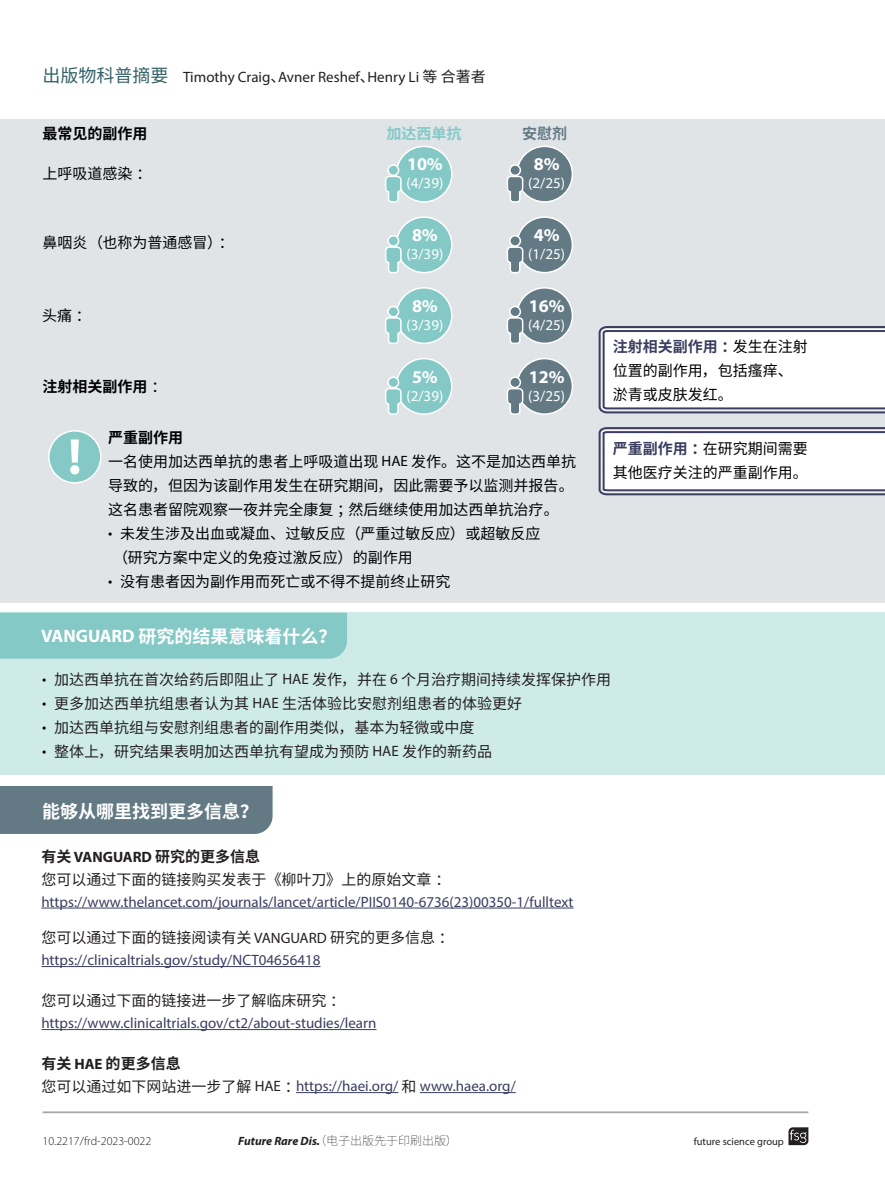
<style>
.page{position:relative;width:885px;height:1191px;background:#fff}
.page>*{position:absolute;margin:0;border:0;box-sizing:border-box;transform-origin:0 0}
.PLSP_article_details{font:700 51px "Myriad Pro";color:#fff}
.PLSP_subhead{font:700 18px "Noto Sans CJ Ksc";color:#fff}
.PLSP_article_details-2{font:700 18px "Myriad Pro";color:#fff}
.abstract{font:700 18px "Noto Sans CJ Ksc";color:#fff}
.PLSP_article_details-3{font:15px/24px "Noto Sans CJ Ksc";color:#000001}
.t1{font:15px "Myriad Pro";color:#3b3d61}
.PLSP_subhead-2{font:15px "Noto Sans CJ Ksc";color:#231f20}
.PLSP_article_details-4{font:15px "Myriad Pro";color:#fff}
.t2{font:15px "Myriad Pro";color:#231f20}
.t3{font:700 15px "Noto Sans CJ Ksc";color:#231f20}
.PLSP_article_details-5{font:700 15px "Noto Sans CJ Ksc";color:#000001}
.PLSP_article_details-6{font:700 15px "Noto Sans CJ Ksc";color:#85c9c7}
.PLSP_article_details-7{font:700 15px "Noto Sans CJ Ksc";color:#637a85}
.t4{font:italic 700 12px "Myriad Pro";color:#231f20}
.t5{font:300 12px "Myriad Pro";color:#231f20}
.t6{font:10.5px "Myriad Pro";color:#231f20}
.s1{font-family:"Noto Sans CJ Ksc";font-size:18px;color:#336166}
.s2{font-family:"Noto Sans CJ Ksc"}
.s3{font-weight:400}
.s4{font-family:"Myriad Pro"}
.s5{font-weight:700;color:#3b3d61}
.s6{font-family:"Myriad Pro";color:#000001}
.s7{font-family:"Noto Sans CJ Ksc";color:#231f20}
.s8{color:#231f20}
.s9{font-family:"Noto Sans CJ Ksc";font-weight:100;font-style:normal}
</style>
<div class="page">
<svg style="left:788px;top:1127px;width:20px;height:18px"></svg>
<hr style="left:43px;top:1111px;width:765px;height:2px;background:#a8a9ad">
<div style="left:0;top:119px;width:884px;height:483px;background:#e0e4e7"></div>
<div style="left:0;top:612px;width:884px;height:162px;background:#cfebe8"></div>
<div style="left:0;top:612px;width:347px;height:46px;background:#85c9c7"></div>
<div style="left:0;top:786px;width:272px;height:48px;background:#637a85"></div>
<hr style="left:41px;top:907px;width:532px;height:1px;background:#3b3d61">
<hr style="left:41px;top:966px;width:279px;height:1px;background:#3b3d61">
<hr style="left:41px;top:1029px;width:335px;height:1px;background:#3b3d61">
<hr style="left:296px;top:1092px;width:102px;height:1px;background:#3b3d61">
<hr style="left:420px;top:1092px;width:95px;height:1px;background:#3b3d61">
<svg style="left:598px;top:326px;width:286px;height:88px;background:#e9eaed"></svg>
<div style="left:517px;top:146px;width:55px;height:56px;background:#637a85;border-radius:50%"></div>
<div style="left:516px;top:146px;width:57px;height:57px;border:2px solid #fff;border-radius:50%"></div>
<div style="left:509px;top:164px;width:12px;height:12px;background:#637a85;border:2px solid #fff;border-radius:50%"></div>
<svg style="left:506px;top:175px;width:18px;height:28px"></svg>
<div style="left:396px;top:146px;width:56px;height:56px;background:#85c9c7;border-radius:50%"></div>
<div style="left:395px;top:146px;width:57px;height:57px;border:2px solid #fff;border-radius:50%"></div>
<div style="left:387px;top:164px;width:12px;height:12px;background:#85c9c7;border:2px solid #fff;border-radius:50%"></div>
<svg style="left:385px;top:175px;width:17px;height:28px"></svg>
<div style="left:517px;top:217px;width:55px;height:56px;background:#637a85;border-radius:50%"></div>
<div style="left:516px;top:216px;width:57px;height:57px;border:2px solid #fff;border-radius:50%"></div>
<div style="left:509px;top:235px;width:12px;height:12px;background:#637a85;border:2px solid #fff;border-radius:50%"></div>
<svg style="left:506px;top:246px;width:18px;height:28px"></svg>
<div style="left:396px;top:217px;width:56px;height:56px;background:#85c9c7;border-radius:50%"></div>
<div style="left:395px;top:216px;width:57px;height:57px;border:2px solid #fff;border-radius:50%"></div>
<div style="left:387px;top:235px;width:12px;height:12px;background:#85c9c7;border:2px solid #fff;border-radius:50%"></div>
<svg style="left:385px;top:246px;width:17px;height:28px"></svg>
<div style="left:517px;top:288px;width:55px;height:55px;background:#637a85;border-radius:50%"></div>
<div style="left:516px;top:287px;width:57px;height:57px;border:2px solid #fff;border-radius:50%"></div>
<div style="left:509px;top:306px;width:12px;height:11px;background:#637a85;border:2px solid #fff;border-radius:50%"></div>
<svg style="left:506px;top:316px;width:18px;height:28px"></svg>
<div style="left:396px;top:288px;width:56px;height:55px;background:#85c9c7;border-radius:50%"></div>
<div style="left:395px;top:287px;width:57px;height:57px;border:2px solid #fff;border-radius:50%"></div>
<div style="left:387px;top:306px;width:12px;height:11px;background:#85c9c7;border:2px solid #fff;border-radius:50%"></div>
<svg style="left:385px;top:316px;width:17px;height:28px"></svg>
<div style="left:517px;top:358px;width:55px;height:56px;background:#637a85;border-radius:50%"></div>
<div style="left:516px;top:358px;width:57px;height:57px;border:2px solid #fff;border-radius:50%"></div>
<div style="left:509px;top:376px;width:12px;height:12px;background:#637a85;border:2px solid #fff;border-radius:50%"></div>
<svg style="left:506px;top:387px;width:18px;height:28px"></svg>
<div style="left:396px;top:358px;width:56px;height:56px;background:#85c9c7;border-radius:50%"></div>
<div style="left:395px;top:358px;width:57px;height:57px;border:2px solid #fff;border-radius:50%"></div>
<div style="left:387px;top:376px;width:12px;height:12px;background:#85c9c7;border:2px solid #fff;border-radius:50%"></div>
<svg style="left:385px;top:387px;width:17px;height:28px"></svg>
<svg style="left:598px;top:427px;width:286px;height:69px;background:#e4e5e9"></svg>
<div style="left:49px;top:431px;width:52px;height:52px;background:#85c9c7;border-radius:50%"></div>
<div style="left:48px;top:430px;width:54px;height:53px;border:2px solid #fff;border-radius:50%"></div>
<p class="t2" style="left:43px;top:68px;width:445px"><span class="s1">出版物科普摘要</span> Timothy Craig<span class="s2">、</span>Avner Reshef<span class="s2">、</span>Henry Li <span class="s2">等 合著者</span></p>
<p class="PLSP_article_details-5" style="left:43px;top:125px;width:106px">最常见的副作用</p>
<p class="PLSP_article_details-3" style="left:43px;top:162px;width:110px">上呼吸道感染：</p>
<p class="PLSP_article_details-3" style="left:43px;top:231px;width:193px">鼻咽炎（也称为普通感冒）：</p>
<p class="PLSP_article_details-3" style="left:42px;top:304px;width:50px">头痛：</p>
<p class="PLSP_article_details-5" style="left:43px;top:377px;width:125px">注射相关副作用<span class="s3">：</span></p>
<p class="PLSP_article_details-6" style="left:386px;top:125px;width:76px">加达西单抗</p>
<p class="PLSP_article_details-7" style="left:522px;top:125px;width:46px">安慰剂</p>
<p class="PLSP_article_details-2" style="left:407px;top:153px;width:37px">10%</p>
<p class="PLSP_article_details-4" style="left:406px;top:174px;width:38px">(4/39)</p>
<p class="PLSP_article_details-2" style="left:533px;top:153px;width:27px">8%</p>
<p class="PLSP_article_details-4" style="left:528px;top:174px;width:38px">(2/25)</p>
<p class="PLSP_article_details-2" style="left:412px;top:223px;width:27px">8%</p>
<p class="PLSP_article_details-4" style="left:406px;top:245px;width:38px">(3/39)</p>
<p class="PLSP_article_details-2" style="left:533px;top:223px;width:27px">4%</p>
<p class="PLSP_article_details-4" style="left:528px;top:245px;width:38px">(1/25)</p>
<p class="PLSP_article_details-2" style="left:412px;top:294px;width:27px">8%</p>
<p class="PLSP_article_details-4" style="left:406px;top:315px;width:38px">(3/39)</p>
<p class="PLSP_article_details-2" style="left:528px;top:294px;width:37px">16%</p>
<p class="PLSP_article_details-4" style="left:528px;top:315px;width:38px">(4/25)</p>
<p class="PLSP_article_details-2" style="left:412px;top:365px;width:27px">5%</p>
<p class="PLSP_article_details-4" style="left:406px;top:386px;width:38px">(2/39)</p>
<p class="PLSP_article_details-2" style="left:528px;top:365px;width:37px">12%</p>
<p class="PLSP_article_details-4" style="left:528px;top:386px;width:38px">(3/25)</p>
<p class="PLSP_article_details" style="left:68px;top:423px;width:15px">!</p>
<p class="PLSP_article_details-5" style="left:108px;top:429px;width:76px">严重副作用</p>
<p class="PLSP_article_details-3" style="left:108px;top:450px;width:469px">一名使用加达西单抗的患者上呼吸道出现 <span class="s4">HAE</span> 发作。这不是加达西单抗导致的，但因为该副作用发生在研究期间，因此需要予以监测并报告。这名患者留院观察一夜并完全康复；然后继续使用加达西单抗治疗。</p>
<p class="PLSP_article_details-3" style="left:113px;top:522px;width:428px;text-indent:-5px"><span class="s4">•</span> 未发生涉及出血或凝血、过敏反应（严重过敏反应）或超敏反应（研究方案中定义的免疫过激反应）的副作用</p>
<p class="PLSP_article_details-3" style="left:108px;top:570px;width:343px"><span class="s4">•</span> 没有患者因为副作用而死亡或不得不提前终止研究</p>
<p class="PLSP_subhead" style="left:41px;top:626px;width:297px"><span class="s4">VANGUARD</span> 研究的结果意味着什么？</p>
<p class="PLSP_article_details-3" style="left:612px;top:334px;width:196px"><span class="s5">注射相关副作用：</span>发生在注射位置的副作用，包括瘙痒、淤青或皮肤发红。</p>
<p class="PLSP_article_details-3" style="left:612px;top:436px;width:197px"><span class="s5">严重副作用：</span>在研究期间需要其他医疗关注的严重副作用。</p>
<p class="PLSP_subhead-2" style="left:42px;top:671px;width:570px"><span class="s6">•</span> 加达西单抗在首次给药后即阻止了 <span class="s4">HAE</span> 发作，并在 <span class="s4">6</span> 个月治疗期间持续发挥保护作用</p>
<p class="PLSP_subhead-2" style="left:42px;top:695px;width:481px"><span class="s6">•</span> 更多加达西单抗组患者认为其 <span class="s4">HAE</span> 生活体验比安慰剂组患者的体验更好</p>
<p class="PLSP_subhead-2" style="left:42px;top:719px;width:433px"><span class="s6">•</span> 加达西单抗组与安慰剂组患者的副作用类似，基本为轻微或中度</p>
<p class="PLSP_subhead-2" style="left:42px;top:743px;width:451px"><span class="s6">•</span> 整体上，研究结果表明加达西单抗有望成为预防 <span class="s4">HAE</span> 发作的新药品</p>
<p class="abstract" style="left:42px;top:800px;width:217px">能够从哪里找到更多信息？</p>
<p class="t3" style="left:41px;top:848px;width:220px">有关 <span class="s4">VANGUARD</span> 研究的更多信息</p>
<p class="PLSP_subhead-2" style="left:41px;top:870px;width:410px">您可以通过下面的链接购买发表于《柳叶刀》上的原始文章：</p>
<p class="t1" style="left:41px;top:892px;width:533px">https://www.thelancet.com/journals/lancet/article/PIIS0140-6736(23)00350-1/fulltext</p>
<p class="PLSP_subhead-2" style="left:41px;top:929px;width:414px">您可以通过下面的链接阅读有关 <span class="s4">VANGUARD</span> 研究的更多信息：</p>
<p class="t1" style="left:41px;top:950px;width:280px">https://clinicaltrials.gov/study/NCT04656418</p>
<p class="PLSP_subhead-2" style="left:41px;top:992px;width:305px">您可以通过下面的链接进一步了解临床研究：</p>
<p class="t1" style="left:41px;top:1013px;width:336px">https://www.clinicaltrials.gov/ct2/about-studies/learn</p>
<p class="t3" style="left:41px;top:1055px;width:141px">有关 <span class="s4">HAE</span> 的更多信息</p>
<p class="t1" style="left:41px;top:1076px;width:476px"><span class="s7">您可以通过如下网站进一步了解</span> <span class="s8">HAE</span> <span class="s7">：</span>https://haei.org/ <span class="s7">和</span> www.haea.org/</p>
<p class="t5" style="left:43px;top:1133px;width:110px">10.2217/frd-2023-0022</p>
<p class="t4" style="left:238px;top:1133px;width:221px">Future Rare Dis.<span class="s9">（电子出版先于印刷出版）</span></p>
<p class="t6" style="left:693px;top:1135px;width:92px">future science group</p>
</div>
